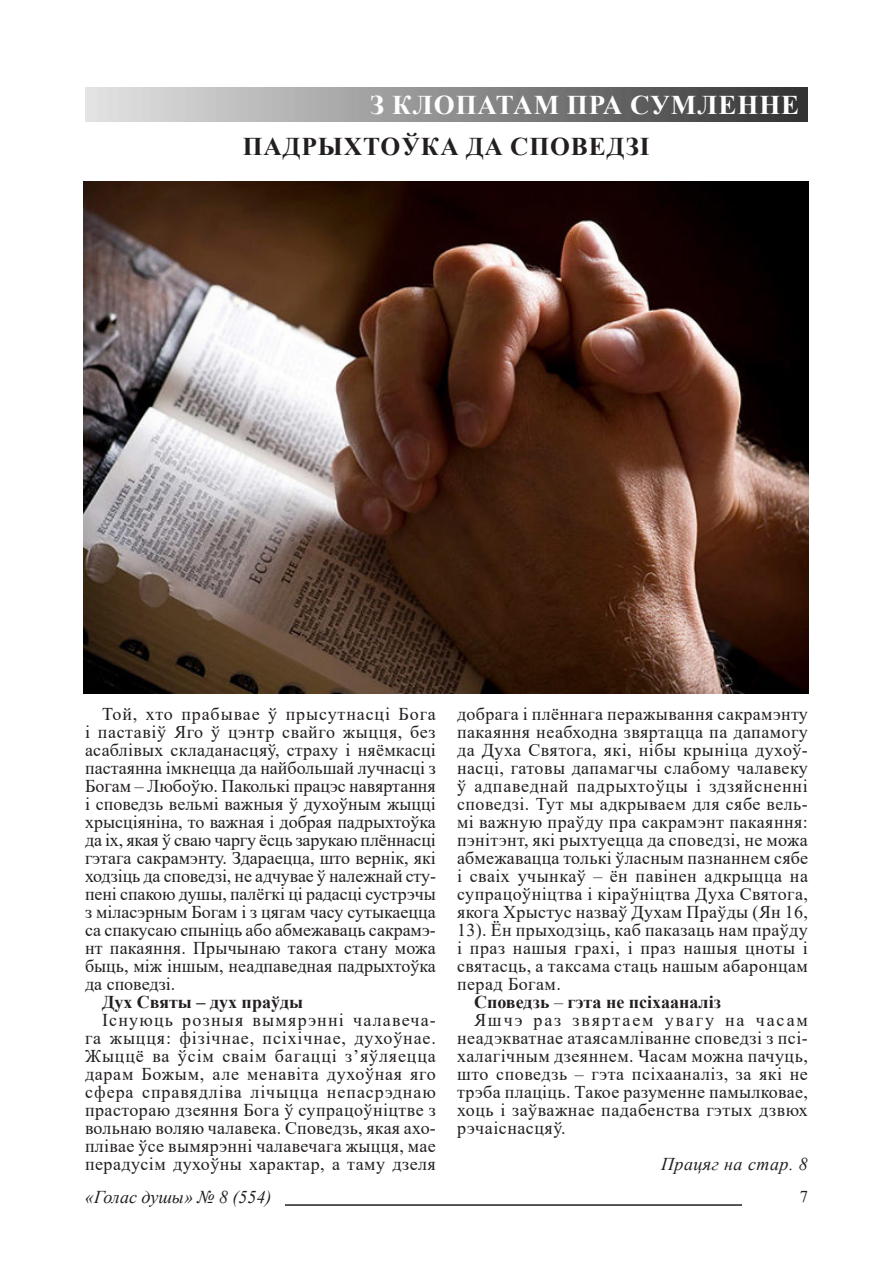
<style>
.page{position:relative;width:893px;height:1263px;background:#fff}
.page>*{position:absolute;margin:0;border:0;box-sizing:border-box;transform-origin:0 0}
.t1{font:700 27px "Times New Roman";letter-spacing:.035em;color:#fff}
.t2{font:700 25.5px "Times New Roman";letter-spacing:.035em;color:#231f20}
.t3{font:18px/18px "Times New Roman";letter-spacing:.025em;color:#231f20;text-align:justify}
.t4{font:700 18px "Times New Roman";color:#231f20}
.t5{font:18px "Times New Roman";letter-spacing:.105em;color:#231f20}
.t6{font:italic 18px "Times New Roman";color:#231f20}
.t7{font:italic 18px "Times New Roman";letter-spacing:.02em;color:#231f20}
.t8{font:16.5px "Times New Roman";color:#231f20}
.s1{font-weight:400}
</style>
<div class="page">
<hr style="left:285px;top:1204px;width:457px;height:2px;background:#231f20">
<img style="left:85px;top:87px;width:723px;height:34px">
<img style="left:84px;top:182px;width:724px;height:511px">
<h1 class="t1" style="left:370px;top:85px;width:431px">З КЛОПАТАМ ПРА СУМЛЕННЕ</h1>
<h2 class="t2" style="left:243px;top:128px;width:408px">ПАДРЫХТОЎКА ДА СПОВЕДЗІ</h2>
<p class="t3" style="left:85px;top:704px;width:352px;text-indent:17px">Той, хто прабывае ў прысутнасці Бога і паставіў Яго ў цэнтр свайго жыцця, без асаблівых складанасцяў, страху і няёмкасці пастаянна імкнецца да найбольшай лучнасці з Богам – Любоўю. Паколькі працэс навяртання і споведзь вельмі важныя ў духоўным жыцці хрысціяніна, то важная і добрая падрыхтоўка да іх, якая ў сваю чаргу ёсць зарукаю плённасці гэтага сакрамэнту. Здараецца, што вернік, які ходзіць да споведзі, не адчувае ў належнай сту&shy;пені спакою душы, палёгкі ці радасці сустрэчы з міласэрным Богам і з цягам часу сутыкаецца са спакусаю спыніць або абмежаваць сакрамэ&shy;нт пакаяння. Прычынаю такога стану можа быць, між іншым, неадпаведная падрыхтоўка да споведзі.</p>
<p class="t4" style="left:102px;top:989px;width:203px">Дух Святы – дух праўды</p>
<p class="t3" style="left:85px;top:1010px;width:352px;text-indent:17px">Існуюць розныя вымярэнні чалавеча&shy;га жыцця: фізічнае, псіхічнае, духоўнае.<br>Жыццё ва ўсім сваім багацці з’яўляецца дарам Божым, але менавіта духоўная яго сфера справядліва лічыцца непасрэднаю прастораю дзеяння Бога ў супрацоўніцтве з вольнаю воляю чалавека. Споведзь, якая ахо&shy;плівае ўсе вымярэнні чалавечага жыцця, мае перадусім духоўны характар, а таму дзеля</p>
<p class="t3" style="left:457px;top:704px;width:352px">добрага і плённага перажывання сакрамэнту</p>
<p class="t3" style="left:457px;top:722px;width:352px">пакаяння неабходна звяртацца па дапамогу</p>
<p class="t3" style="left:457px;top:740px;width:352px">да Духа Святога, які, нібы крыніца духоў-</p>
<p class="t3" style="left:457px;top:758px;width:352px">насці, гатовы дапамагчы слабому чалавеку</p>
<p class="t3" style="left:457px;top:776px;width:352px">ў адпаведнай падрыхтоўцы і здзяйсненні</p>
<p class="t3" style="left:457px;top:794px;width:352px">споведзі. Тут мы адкрываем для сябе вель-</p>
<p class="t3" style="left:457px;top:812px;width:352px">мі важную праўду пра сакрамэнт пакаяння:</p>
<p class="t3" style="left:457px;top:830px;width:352px">пэнітэнт, які рыхтуецца да споведзі, не можа</p>
<p class="t3" style="left:457px;top:848px;width:352px">абмежавацца толькі ўласным пазнаннем сябе</p>
<p class="t3" style="left:457px;top:866px;width:352px">і сваіх учынкаў – ён павінен адкрыцца на</p>
<p class="t3" style="left:457px;top:884px;width:352px">супрацоўніцтва і кіраўніцтва Духа Святога,</p>
<p class="t3" style="left:457px;top:902px;width:352px">якога Хрыстус назваў Духам Праўды (Ян 16,</p>
<p class="t3" style="left:457px;top:920px;width:352px">13). Ён прыходзіць, каб паказаць нам праўду</p>
<p class="t3" style="left:457px;top:938px;width:352px">і праз нашыя грахі, і праз нашыя цноты і</p>
<p class="t3" style="left:457px;top:956px;width:352px">святасць, а таксама стаць нашым абаронцам</p>
<p class="t3" style="left:457px;top:974px;width:105px">перад Богам.</p>
<p class="t4" style="left:474px;top:989px;width:248px">Споведзь <span class="s1">–</span> гэта не псіхааналіз</p>
<p class="t5" style="left:474px;top:1007px;width:335px">Яшчэ раз звяртаем увагу на часам</p>
<p class="t3" style="left:457px;top:1028px;width:352px">неадэкватнае атаясамліванне споведзі з псі-</p>
<p class="t3" style="left:457px;top:1046px;width:352px">халагічным дзеяннем. Часам можна пачуць,</p>
<p class="t3" style="left:457px;top:1064px;width:352px">што споведзь – гэта псіхааналіз, за які не</p>
<p class="t3" style="left:457px;top:1082px;width:352px">трэба плаціць. Такое разуменне памылковае,</p>
<p class="t3" style="left:457px;top:1100px;width:352px">хоць і заўважнае падабенства гэтых дзвюх</p>
<p class="t3" style="left:457px;top:1118px;width:110px">рэчаіснасцяў.</p>
<p class="t7" style="left:661px;top:1152px;width:148px">Працяг на стар. 8</p>
<p class="t6" style="left:85px;top:1184px;width:188px">«Голас душы» № 8 (554)</p>
<p class="t8" style="left:800px;top:1184px;width:10px">7</p>
</div>
